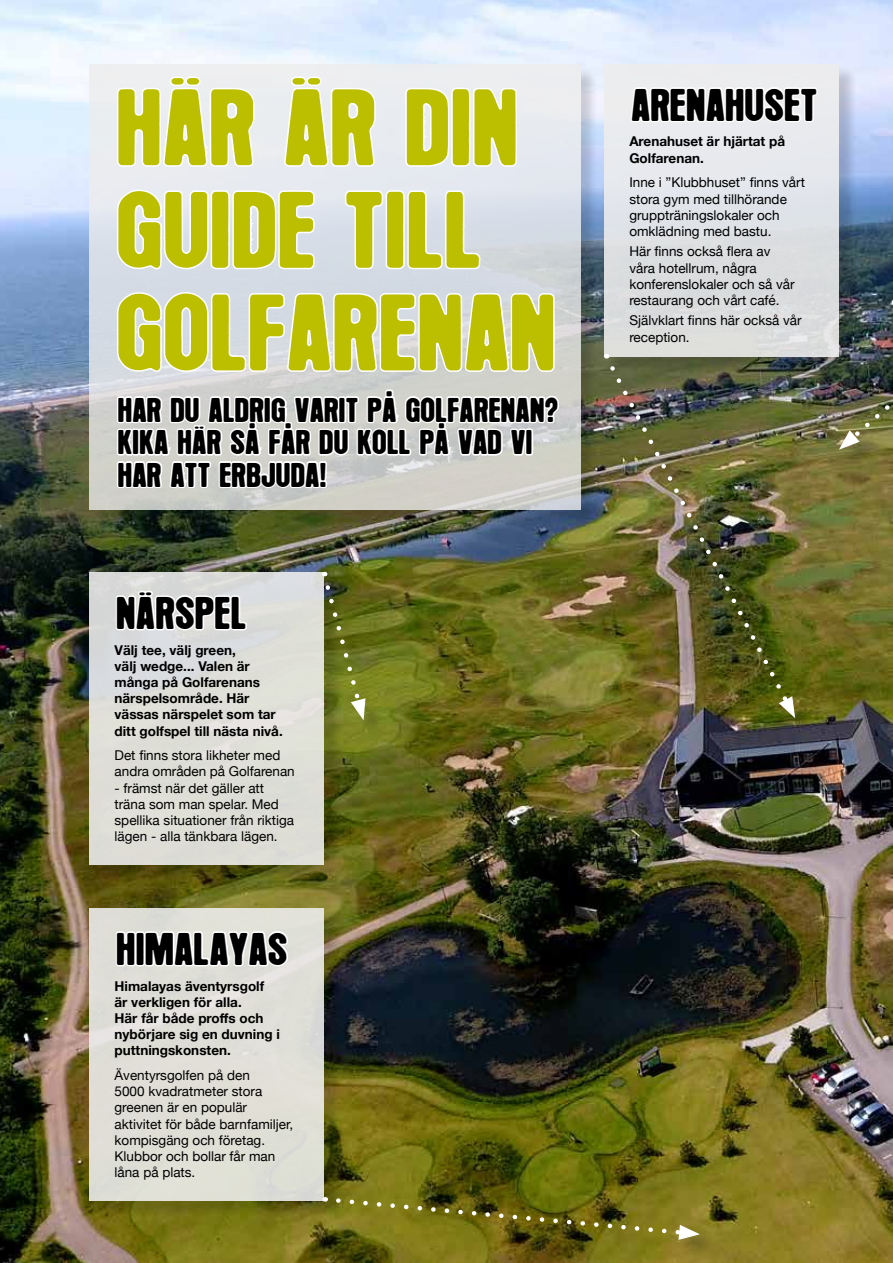
<style>
.page{position:relative;width:893px;height:1263px;background:#fff}
.page>*{position:absolute;margin:0;border:0;box-sizing:border-box;transform-origin:0 0}
.t1{font:85.5px/102.6px "Hotel Coral Essex";letter-spacing:.05em;color:#bcbe00}
.t2{font:36px "Hotel Coral Essex";letter-spacing:.05em;color:#000}
.t3{font:27px/32.4px "Hotel Coral Essex";letter-spacing:.05em;color:#000}
.t4{font:13.5px/16.2px "Helvetica Neue";color:#000}
.t5{font:700 13.5px/16.2px "Helvetica Neue";color:#000}
</style>
<div class="page">
<img style="left:0;top:0;width:893px;height:1263px">
<div style="left:92px;top:66px;width:507px;height:462px;background:#000;opacity:.2"></div>
<svg style="left:89px;top:64px;width:491px;height:446px;background:#dee2e6"></svg>
<svg style="left:115px;top:75px;width:141px;height:93px"></svg>
<svg style="left:283px;top:75px;width:94px;height:93px"></svg>
<svg style="left:404px;top:86px;width:115px;height:82px"></svg>
<svg style="left:115px;top:188px;width:201px;height:83px"></svg>
<svg style="left:343px;top:189px;width:139px;height:82px"></svg>
<svg style="left:115px;top:291px;width:445px;height:242px"></svg>
<div style="left:606px;top:66px;width:252px;height:309px;background:#000;opacity:.2"></div>
<div style="left:604px;top:64px;width:235px;height:292px;background:linear-gradient(to right,#e2e4e6,#e0e2e5)"></div>
<svg style="left:629px;top:85px;width:190px;height:39px"></svg>
<div style="left:92px;top:574px;width:251px;height:309px;background:#000;opacity:.2"></div>
<div style="left:89px;top:572px;width:235px;height:292px;background:#ddddd7"></div>
<svg style="left:115px;top:590px;width:133px;height:42px"></svg>
<div style="left:92px;top:910px;width:251px;height:309px;background:#000;opacity:.2"></div>
<div style="left:89px;top:908px;width:235px;height:292px;background:#dfded6"></div>
<svg style="left:116px;top:931px;width:174px;height:41px"></svg>
<div style="left:607px;top:357px;width:207px;height:378px;background:#000;opacity:.2"></div>
<img style="left:606px;top:362px;width:186px;height:345px">
<svg style="left:779px;top:696px;width:16px;height:22px"></svg>
<div style="left:325px;top:575px;width:59px;height:163px;background:#000;opacity:.2"></div>
<svg style="left:322px;top:582px;width:43px;height:138px;background:#6f772f"></svg>
<div style="left:325px;top:1200px;width:392px;height:58px;background:#000;opacity:.2"></div>
<svg style="left:333px;top:1196px;width:367px;height:44px;background:#746e1b"></svg>
<div style="left:842px;top:356px;width:51px;height:112px;background:#000;opacity:.2"></div>
<img style="left:839px;top:353px;width:54px;height:97px">
<h1 class="t1" style="left:118px;top:71px;width:437px">HÄR ÄR DIN<br>GUIDE TILL<br>GOLFARENAN</h1>
<h3 class="t3" style="left:118px;top:392px;width:441px">HAR DU ALDRIG VARIT PÅ GOLFARENAN?<br>KIKA HÄR SÅ FÅR DU KOLL PÅ VAD VI<br>HAR ATT ERBJUDA!</h3>
<h2 class="t2" style="left:117px;top:588px;width:130px">NÄRSPEL</h2>
<p class="t5" style="left:115px;top:642px;width:170px">Välj tee, välj green,<br>välj wedge... Valen är många på Golfarenans närspelsområde. Här vässas närspelet som tar ditt golfspel till nästa nivå.</p>
<p class="t4" style="left:115px;top:748px;width:182px">Det finns stora likheter med andra områden på Golfarenan</p>
<p class="t4" style="left:115px;top:780px;width:181px">- främst när det gäller att träna som man spelar. Med spellika situationer från riktiga lägen - alla tänkbara lägen.</p>
<h2 class="t2" style="left:117px;top:924px;width:171px">HIMALAYAS</h2>
<p class="t5" style="left:115px;top:978px;width:167px">Himalayas äventyrsgolf är verkligen för alla.<br>Här får både proffs och nybörjare sig en duvning i puttningskonsten.</p>
<p class="t4" style="left:115px;top:1068px;width:180px">Äventyrsgolfen på den<br>5000 kvadratmeter stora greenen är en populär aktivitet för både barnfamiljer, kompisgäng och företag.<br>Klubbor och bollar får man låna på plats.</p>
<h2 class="t2" style="left:632px;top:80px;width:186px">ARENAHUSET</h2>
<p class="t5" style="left:629px;top:134px;width:157px">Arenahuset är hjärtat på<br>Golfarenan.</p>
<p class="t4" style="left:629px;top:175px;width:177px">Inne i ”Klubbhuset” finns vårt stora gym med tillhörande gruppträningslokaler och omklädning med bastu.</p>
<p class="t4" style="left:629px;top:244px;width:167px">Här finns också flera av våra hotellrum, några konferenslokaler och så vår restaurang och vårt café.</p>
<p class="t4" style="left:629px;top:313px;width:174px">Självklart finns här också vår reception.</p>
</div>
